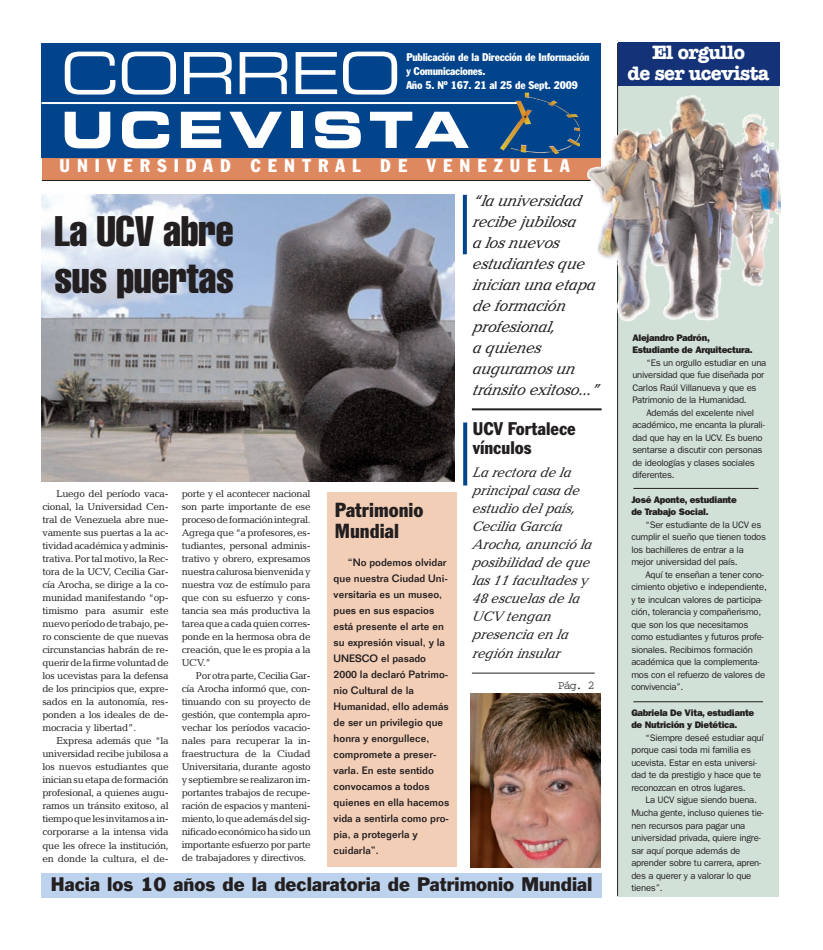
<style>
.page{position:relative;width:823px;height:950px;background:#fff}
.page>*{position:absolute;margin:0;border:0;box-sizing:border-box;transform-origin:0 0}
.t1{font:58px "Eurostile Extended Two";letter-spacing:-.03em;color:#fff}
.t2{font:50px "Eurostile Bold Extended Two";letter-spacing:.1em;color:#fff}
.t3{font:extra-condensed 42px/47px "Helvetica";letter-spacing:-.01em;color:#231f20}
.t4{font:700 20px/21px "American Typewriter";letter-spacing:-.035em;color:#fff;text-align:center}
.t5{font:condensed 20px/21px "Franklin Gothic BT";color:#231f20}
.t6{font:18px "Franklin Gothic BT";color:#231f20}
.t7{font:condensed 18px "Franklin Gothic BT";letter-spacing:.39em;color:#fff}
.t8{font:condensed 18px/19px "Franklin Gothic BT";color:#231f20}
.t9{font:italic 16px/21px "Candida";letter-spacing:-.03em;color:#231f20}
.t10{font:italic 14px/18px "Candida";letter-spacing:-.015em;color:#231f20}
.t11{font:12px "Courier";color:#231f20}
.t12{font:condensed 11px/14px "Franklin Gothic BT";letter-spacing:-.02em;color:#fff}
.t13{font:500 10.5px/16px "Folio";color:#231f20}
.t14{font:10px/13px "Candida";letter-spacing:-.03em;color:#231f20;text-align:justify}
.t15{font:9.5px/12.5px "Franklin Gothic";letter-spacing:-.025em;color:#231f20}
.t16{font:800 9.5px/12.5px "Franklin Gothic";letter-spacing:-.025em;color:#231f20}
</style>
<div class="page">
<div style="left:42px;top:44px;width:558px;height:114px;background:#01448c"></div>
<hr style="left:42px;top:102px;width:476px;height:2px;background:#fff">
<img style="left:500px;top:93px;width:79px;height:61px">
<div style="left:42px;top:873px;width:559px;height:25px;background:#bdd3ed"></div>
<svg style="left:617px;top:86px;width:161px;height:810px;background:#c8d3cb"></svg>
<div style="left:617px;top:42px;width:162px;height:44px;background:#143277"></div>
<img style="left:41px;top:195px;width:413px;height:287px">
<img style="left:470px;top:693px;width:130px;height:174px">
<hr style="left:471px;top:408px;width:130px;height:2px;background:#231f20">
<svg style="left:462px;top:195px;width:4px;height:59px"></svg>
<div style="left:42px;top:158px;width:558px;height:22px;background:#de8860"></div>
<hr style="left:42px;top:180px;width:558px;height:1px;background:#231f20">
<div style="left:327px;top:492px;width:129px;height:375px;background:#f2ceb7"></div>
<hr style="left:616px;top:43px;width:1px;height:853px;background:#231f20">
<hr style="left:471px;top:673px;width:123px;height:1px;background:#231f20">
<svg style="left:463px;top:422px;width:4px;height:63px"></svg>
<img style="left:587px;top:95px;width:158px;height:80px">
<hr style="left:633px;top:488px;width:125px;height:1px;background:#231f20">
<hr style="left:633px;top:701px;width:129px;height:1px;background:#231f20">
<h1 class="t1" style="left:60px;top:52px;width:342px">CORREO</h1>
<h2 class="t2" style="left:61px;top:112px;width:409px">UCEVISTA</h2>
<p class="t12" style="left:406px;top:51px;width:185px">Publicación de la Dirección de Información y Comunicaciones.<br>Año 5. Nº 167. 21 al 25 de Sept. 2009</p>
<h3 class="t7" style="left:59px;top:159px;width:511px">UNIVERSIDAD CENTRAL DE VENEZUELA</h3>
<h3 class="t3" style="left:54px;top:210px;width:181px">La UCV abre sus puertas</h3>
<p class="t14" style="left:42px;top:488px;width:128px;text-indent:14px">Luego del período vaca&shy;cional, la Universidad Cen&shy;tral de Venezuela abre nue&shy;vamente sus puertas a la ac&shy;tividad académica y adminis&shy;trativa. Por tal motivo, la Rec&shy;tora de la UCV, Cecilia Gar&shy;cía Arocha, se dirige a la co&shy;munidad manifestando “op&shy;timismo para asumir este nuevo período de trabajo, pe&shy;ro consciente de que nuevas circunstancias habrán de re&shy;querir de la firme voluntad de los ucevistas para la defensa de los principios que, expre&shy;sados en la autonomía, res&shy;ponden a los ideales de de&shy;mocracia y libertad”.</p>
<p class="t14" style="left:42px;top:735px;width:128px;text-indent:14px">Expresa además que “la universidad recibe jubilosa a los nuevos estudiantes que inician su etapa de formación profesional, a quienes augu&shy;ramos un tránsito exitoso, al tiempo que les invitamos a in&shy;corporarse a la intensa vida que les ofrece la institución, en donde la cultura, el de-</p>
<p class="t14" style="left:182px;top:488px;width:130px">porte y el acontecer nacional son parte importante de ese proceso de formación integral.<br>Agrega que “a profesores, es&shy;tudiantes, personal adminis&shy;trativo y obrero, expresamos nuestra calurosa bienvenida y nuestra voz de estímulo para que con su esfuerzo y cons&shy;tancia sea más productiva la tarea que a cada quien corres&shy;ponde en la hermosa obra de creación, que le es propia a la UCV.”</p>
<p class="t14" style="left:182px;top:670px;width:130px;text-indent:14px">Por otra parte, Cecilia Gar&shy;cía Arocha informó que, con&shy;tinuando con su proyecto de gestión, que contempla apro&shy;vechar los períodos vacacio&shy;nales para recuperar la in&shy;fraestructura de la Ciudad Universitaria, durante agosto y septiembre se realizaron im&shy;portantes trabajos de recupe&shy;ración de espacios y manteni&shy;miento, lo que además del sig&shy;nificado económico ha sido un importante esfuerzo por parte de trabajadores y directivos.</p>
<h3 class="t5" style="left:334px;top:501px;width:90px">Patrimonio<br>Mundial</h3>
<p class="t13" style="left:333px;top:555px;width:117px;text-indent:14px">“No podemos olvidar que nuestra Ciudad Uni&shy;versitaria es un museo, pues en sus espacios está presente el arte en su expresión visual, y la<br>UNESCO el pasado<br>2000 la declaró Patrimo&shy;nio Cultural de la<br>Humanidad, ello además de ser un privilegio que honra y enorgullece, compromete a preser&shy;varla. En este sentido convocamos a todos quienes en ella hacemos vida a sentirla como pro&shy;pia, a protegerla y cuidarla”.</p>
<h3 class="t9" style="left:471px;top:192px;width:132px">“la universidad recibe jubilosa<br>a los nuevos estudiantes que inician una etapa de formación profesional,<br>a quienes auguramos un tránsito exitoso...”</h3>
<h3 class="t8" style="left:472px;top:420px;width:104px">UCV Fortalece vínculos</h3>
<h3 class="t10" style="left:471px;top:465px;width:124px">La rectora de la principal casa de estudio del país,<br>Cecilia García<br>Arocha,anunció la posibilidad de que las 11 facultades y<br>48 escuelas de la<br>UCV tengan presencia en la región insular</h3>
<p class="t11" style="left:557px;top:681px;width:38px">Pág. 2</p>
<h3 class="t6" style="left:51px;top:877px;width:543px">Hacia los 10 años de la declaratoria de Patrimonio Mundial</h3>
<h3 class="t4" style="left:627px;top:40px;width:143px">El orgullo<br>de ser ucevista</h3>
<p class="t16" style="left:632px;top:332px;width:122px">Alejandro Padrón,<br>Estudiante de Arquitectura.</p>
<p class="t15" style="left:632px;top:357px;width:135px;text-indent:14px">“Es un orgullo estudiar en una universidad que fue diseñada por<br>Carlos Raúl Villanueva y que es<br>Patrimonio de la Humanidad.</p>
<p class="t15" style="left:632px;top:407px;width:134px;text-indent:14px">Además del excelente nivel académico, me encanta la plurali&shy;dad que hay en la UCV. Es bueno sentarse a discutir con personas de ideologías y clases sociales diferentes.</p>
<p class="t16" style="left:631px;top:494px;width:107px">José Aponte, estudiante de Trabajo Social.</p>
<p class="t15" style="left:631px;top:519px;width:136px;text-indent:14px">“Ser estudiante de la UCV es cumplir el sueño que tienen todos los bachilleres de entrar a la mejor universidad del país.</p>
<p class="t15" style="left:631px;top:569px;width:137px;text-indent:14px">Aquí te enseñan a tener cono&shy;cimiento objetivo e independiente, y te inculcan valores de participa&shy;ción, tolerancia y compañerismo, que son los que necesitamos como estudiantes y futuros profe&shy;sionales. Recibimos formación académica que la complementa&shy;mos con el refuerzo de valores de convivencia”.</p>
<p class="t16" style="left:631px;top:707px;width:124px">Gabriela De Vita, estudiante de Nutrición y Dietética.</p>
<p class="t15" style="left:631px;top:732px;width:134px;text-indent:14px">“Siempre deseé estudiar aquí porque casi toda mi familia es ucevista. Estar en esta universi&shy;dad te da prestigio y hace que te reconozcan en otros lugares.</p>
<p class="t15" style="left:631px;top:794px;width:134px;text-indent:14px">La UCV sigue siendo buena.<br>Mucha gente, incluso quienes tie&shy;nen recursos para pagar una universidad privada, quiere ingre&shy;sar aquí porque además de aprender sobre tu carrera, apren&shy;des a querer y a valorar lo que tienes”.</p>
</div>
